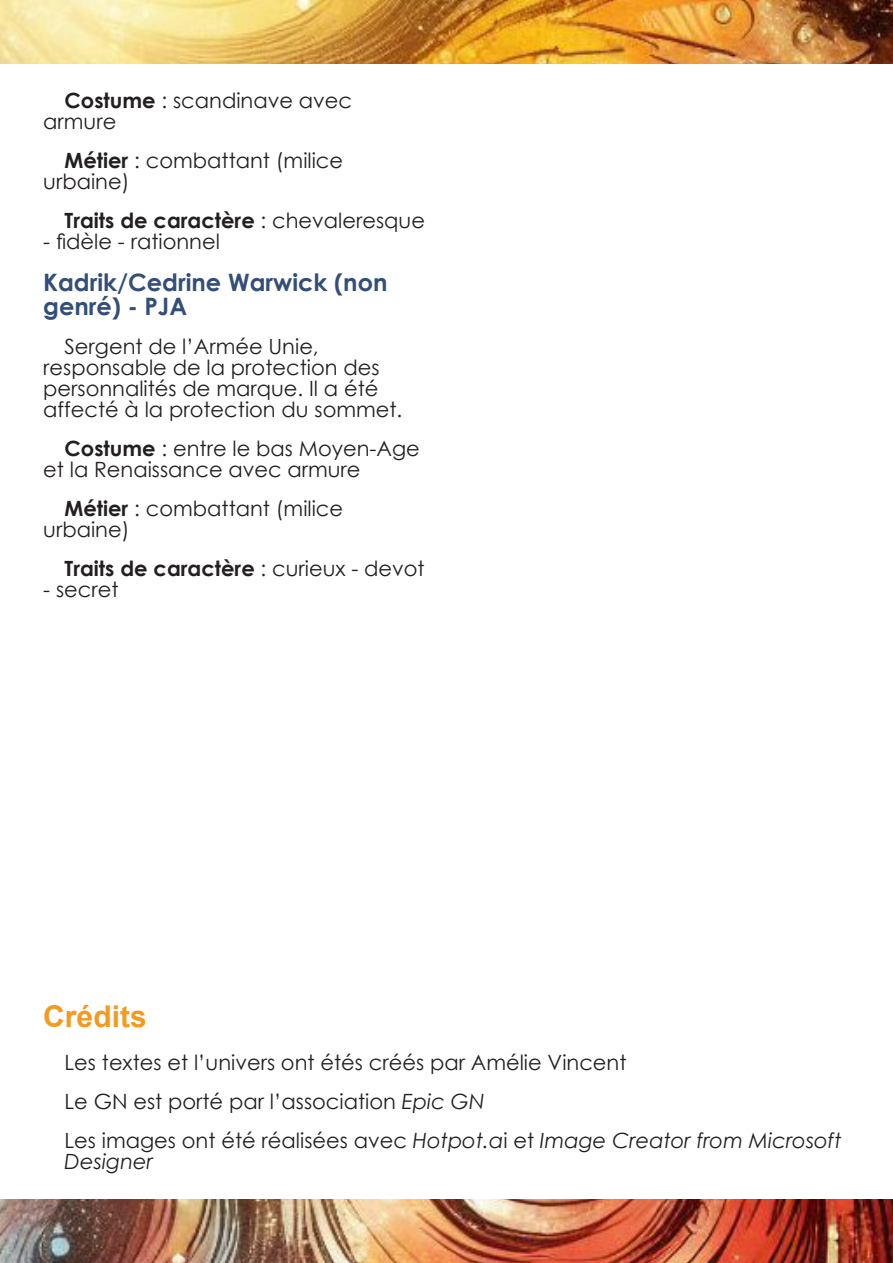
<style>
.page{position:relative;width:893px;height:1263px;background:#fff}
.page>*{position:absolute;margin:0;border:0;box-sizing:border-box;transform-origin:0 0}
.t1{font:700 30px "Arial";color:#f39a1f}
.t2{font:700 24px/24px "Century Gothic";color:#324e79}
.t3{font:21px/21px "Century Gothic";color:#231f20}
.t4{font:700 21px "Century Gothic";color:#231f20}
.t5{font:italic 21px "Century Gothic";color:#231f20}
.s1{font-weight:700}
.s2{font-weight:400}
.s3{font-style:italic}
</style>
<div class="page">
<img style="left:0;top:0;width:893px;height:64px">
<img style="left:0;top:1199px;width:893px;height:64px">
<p class="t3" style="left:43px;top:91px;width:310px;text-indent:21px"><span class="s1">Costume</span> : scandinave avec armure</p>
<p class="t3" style="left:43px;top:151px;width:301px;text-indent:21px"><span class="s1">Métier</span> : combattant (milice urbaine)</p>
<p class="t4" style="left:65px;top:212px;width:362px">Traits de caractère <span class="s2">: chevaleresque</span></p>
<p class="t3" style="left:43px;top:232px;width:178px">- fidèle - rationnel</p>
<p class="t2" style="left:43px;top:272px;width:346px">Kadrik/Cedrine Warwick (non genré) - PJA</p>
<p class="t3" style="left:43px;top:337px;width:361px;text-indent:21px">Sergent de l’Armée Unie, responsable de la protection des personnalités de marque. Il a été affecté à la protection du sommet.</p>
<p class="t3" style="left:43px;top:439px;width:378px;text-indent:21px"><span class="s1">Costume</span> : entre le bas Moyen-Age et la Renaissance avec armure</p>
<p class="t3" style="left:43px;top:499px;width:301px;text-indent:21px"><span class="s1">Métier</span> : combattant (milice urbaine)</p>
<p class="t4" style="left:65px;top:560px;width:362px">Traits de caractère <span class="s2">: curieux - devot</span></p>
<p class="t3" style="left:43px;top:580px;width:77px">- secret</p>
<h1 class="t1" style="left:43px;top:1005px;width:105px">Crédits</h1>
<p class="t3" style="left:65px;top:1045px;width:779px;line-height:39px">Les textes et l’univers ont étés créés par Amélie Vincent<br>Le GN est porté par l’association <span class="s3">Epic GN<br></span>Les images ont été réalisées avec <span class="s3">Hotpot.a</span>i et <span class="s3">Image Creator from Microsoft</span></p>
<p class="t5" style="left:65px;top:1154px;width:90px">Designer</p>
</div>
